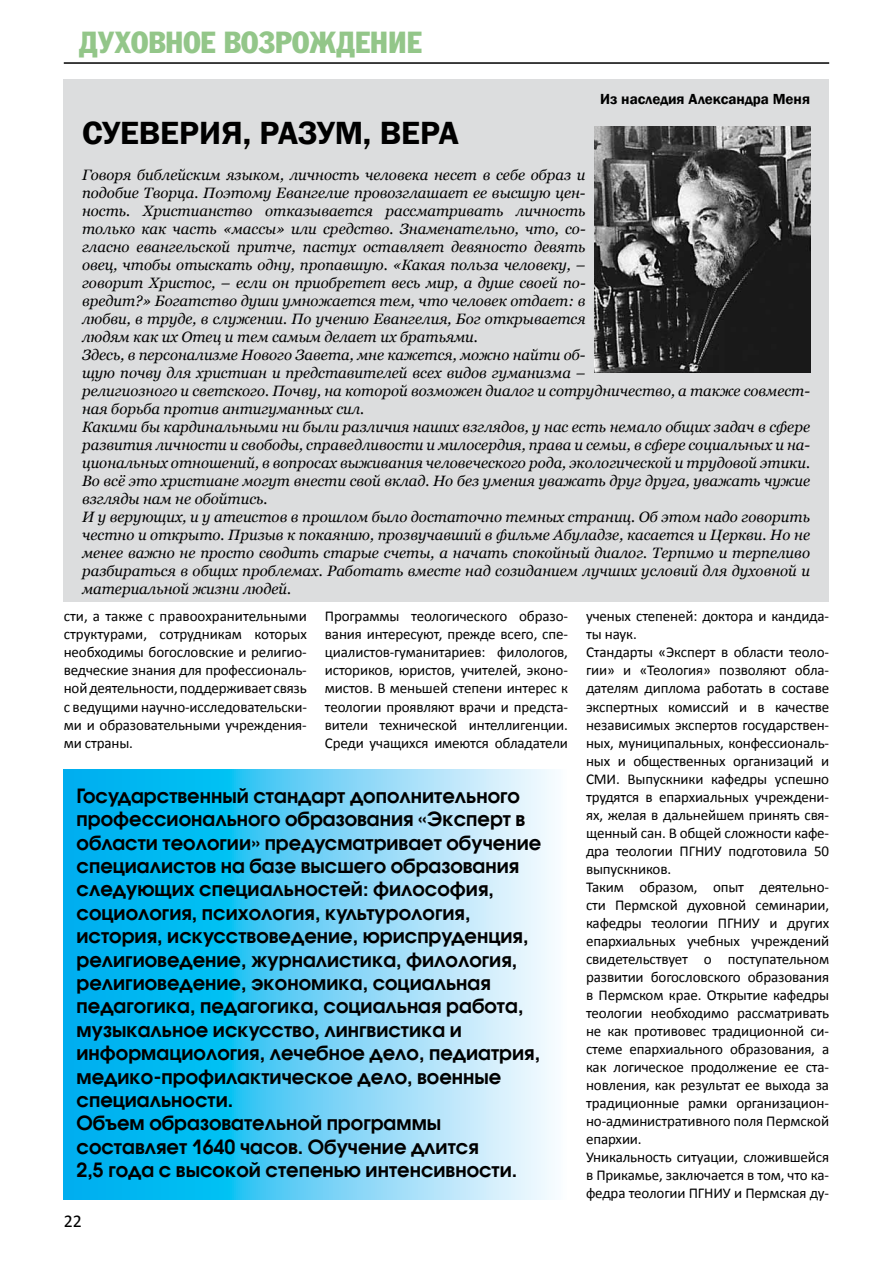
<style>
.page{position:relative;width:893px;height:1263px;background:#fff}
.page>*{position:absolute;margin:0;border:0;box-sizing:border-box;transform-origin:0 0}
.t1{font:600 33px "Franklin Gothic";color:#000}
.t2{font:30px "Fagot Condensed";color:#93c689}
.t3{font:700 19.5px/23.4px "Avant Garde Gothic C";color:#000}
.t4{font:18px "Calibri";color:#000}
.t5{font:italic 15px/18px "Georgia";color:#000}
.t6{font:15px/18px "Calibri";letter-spacing:-.01em;color:#000;text-align:justify}
.t7{font:600 15px "Franklin Gothic";color:#000}
</style>
<div class="page">
<hr style="left:64px;top:62px;width:765px;height:2px;background:#000">
<div style="left:64px;top:79px;width:765px;height:523px;background:#dcddde"></div>
<svg style="left:64px;top:770px;width:489px;height:429px;background:#63d0f6"></svg>
<img style="left:594px;top:126px;width:216px;height:247px">
<h2 class="t2" style="left:79px;top:25px;width:345px">ДУХОВНОЕ ВОЗРОЖДЕНИЕ</h2>
<p class="t7" style="left:600px;top:90px;width:211px">Из наследия Александра Меня</p>
<h1 class="t1" style="left:82px;top:112px;width:378px">СУЕВЕРИЯ, РАЗУМ, ВЕРА</h1>
<p class="t5" style="left:82px;top:166px;width:729px">Говоря библейским языком, личность человека несет в себе образ и<br>подобие Творца. Поэтому Евангелие провозглашает ее высшую цен-<br>ность. Христианство отказывается рассматривать личность<br>только как часть «массы» или средство. Знаменательно, что, со-<br>гласно евангельской притче, пастух оставляет девяносто девять<br>овец, чтобы отыскать одну, пропавшую. «Какая польза человеку, –<br>говорит Христос, – если он приобретет весь мир, а душе своей по-<br>вредит?» Богатство души умножается тем, что человек отдает: в<br>любви, в труде, в служении. По учению Евангелия, Бог открывается<br>людям как их Отец и тем самым делает их братьями.<br>Здесь, в персонализме Нового Завета, мне кажется, можно найти об-<br>щую почву для христиан и представителей всех видов гуманизма –<br>религиозного и светского. Почву, на которой возможен диалог и сотрудничество, а также совмест&shy;ная борьба против антигуманных сил.<br>Какими бы кардинальными ни были различия наших взглядов, у нас есть немало общих задач в сфере развития личности и свободы, справедливости и милосердия, права и семьи, в сфере социальных и на&shy;циональных отношений, в вопросах выживания человеческого рода, экологической и трудовой этики.<br>Во всё это христиане могут внести свой вклад. Но без умения уважать друг друга, уважать чужие взгляды нам не обойтись.<br>И у верующих, и у атеистов в прошлом было достаточно темных страниц. Об этом надо говорить честно и открыто. Призыв к покаянию, прозвучавший в фильме Абуладзе, касается и Церкви. Но не менее важно не просто сводить старые счеты, а начать спокойный диалог. Терпимо и терпеливо разбираться в общих проблемах. Работать вместе над созиданием лучших условий для духовной и материальной жизни людей.</p>
<p class="t6" style="left:64px;top:607px;width:245px">сти, а также с правоохранительными структурами, сотрудникам которых необходимы богословские и религио&shy;ведческие знания для профессиональ&shy;ной деятельности, поддерживает связь с ведущими научно-исследовательски&shy;ми и образовательными учреждения&shy;ми страны.</p>
<p class="t6" style="left:325px;top:607px;width:245px">Программы теологического образо&shy;вания интересуют, прежде всего, спе&shy;циалистов-гуманитариев: филологов, историков, юристов, учителей, эконо&shy;мистов. В меньшей степени интерес к теологии проявляют врачи и предста&shy;вители технической интеллигенции.<br>Среди учащихся имеются обладатели</p>
<p class="t6" style="left:586px;top:607px;width:245px;text-align:left">ученых степеней: доктора и кандида&shy;ты наук.<br>Стандарты «Эксперт в области теоло&shy;гии» и «Теология» позволяют обла&shy;дателям диплома работать в составе экспертных комиссий и в качестве независимых экспертов государствен&shy;ных, муниципальных, конфессиональ&shy;ных и общественных организаций и СМИ. Выпускники кафедры успешно трудятся в епархиальных учреждени&shy;ях, желая в дальнейшем принять свя&shy;щенный сан. В общей сложности кафе&shy;дра теологии ПГНИУ подготовила 50 выпускников.<br>Таким образом, опыт деятельно&shy;сти Пермской духовной семинарии, кафедры теологии ПГНИУ и других епархиальных учебных учреждений свидетельствует о поступательном развитии богословского образования в Пермском крае. Открытие кафедры теологии необходимо рассматривать не как противовес традиционной си&shy;стеме епархиального образования, а как логическое продолжение ее ста&shy;новления, как результат ее выхода за традиционные рамки организацион&shy;но-административного поля Пермской епархии.<br>Уникальность ситуации, сложившейся в Прикамье, заключается в том, что ка&shy;федра теологии ПГНИУ и Пермская ду-</p>
<p class="t3" style="left:77px;top:783px;width:466px">Государственный стандарт дополнительного профессионального образования «Эксперт в области теологии» предусматривает обучение специалистов на базе высшего образования следующих специальностей: философия, социология, психология, культурология, история, искусствоведение, юриспруденция, религиоведение, журналистика, филология, религиоведение, экономика, социальная педагогика, педагогика, социальная работа, музыкальное искусство, лингвистика и информациология, лечебное дело, педиатрия, медико-профилактическое дело, военные специальности.<br>Объем образовательной программы составляет 1640 часов. Обучение длится<br>2,5 года с высокой степенью интенсивности.</p>
<p class="t4" style="left:64px;top:1210px;width:20px">22</p>
</div>
